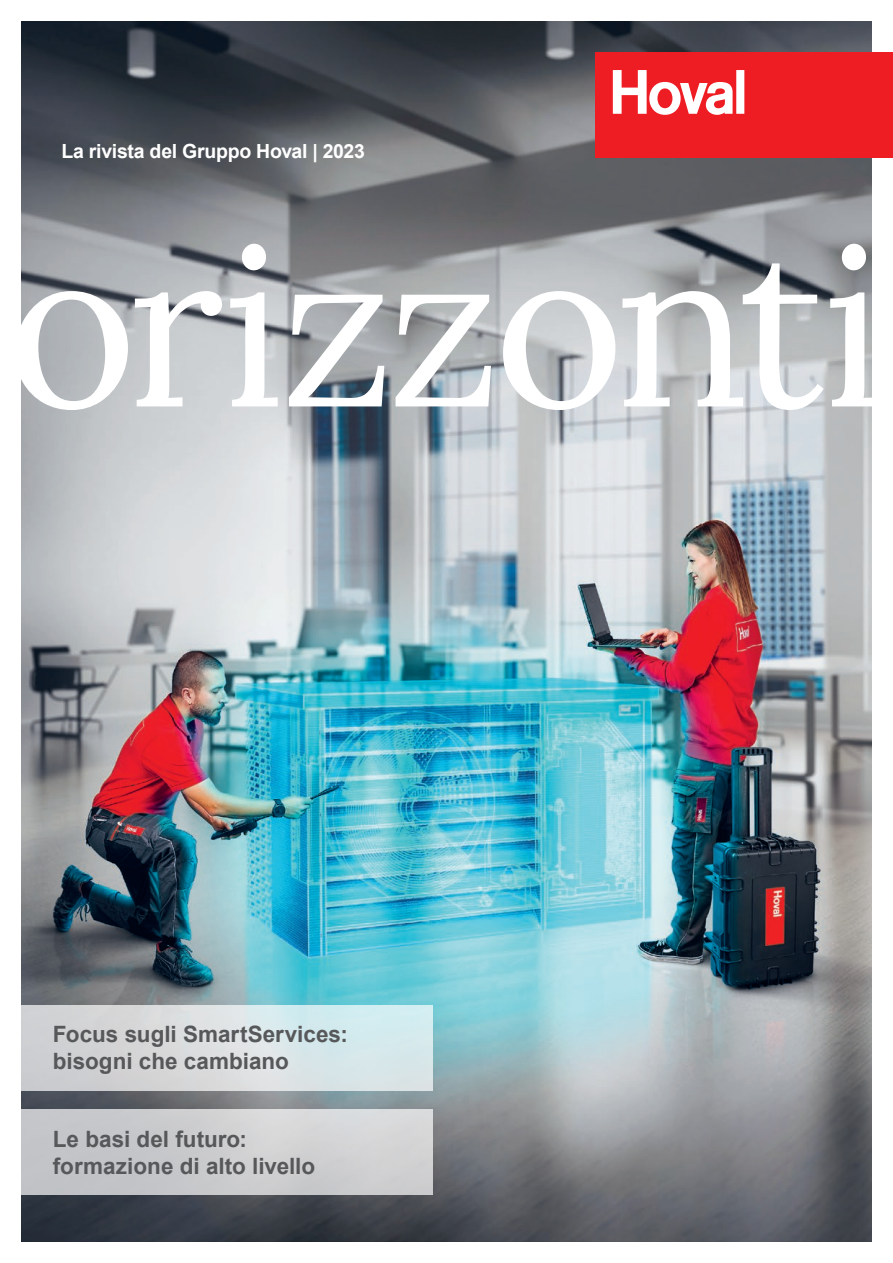
<style>
.page{position:relative;width:893px;height:1263px;background:#fff}
.page>*{position:absolute;margin:0;border:0;box-sizing:border-box;transform-origin:0 0}
.t1{font:223.5px "Lora";letter-spacing:-.03em;color:#fff}
.t2{font:700 22.5px/27px "Arial";color:#57585a}
.t3{font:700 19.5px "Arial";letter-spacing:-.015em;color:#fff}
</style>
<div class="page">
<img style="left:21px;top:21px;width:851px;height:1221px">
<div style="left:595px;top:53px;width:298px;height:105px;background:#ee1d23"></div>
<svg style="left:613px;top:70px;width:131px;height:45px"></svg>
<svg style="left:21px;top:1109px;width:412px;height:85px;background:#cbccce"></svg>
<svg style="left:21px;top:1005px;width:412px;height:85px;background:#d6dee0"></svg>
<p class="t3" style="left:61px;top:137px;width:305px">La rivista del Gruppo Hoval | 2023</p>
<h1 class="t1" style="left:6px;top:157px;width:880px">orizzonti</h1>
<p class="t2" style="left:53px;top:1021px;width:296px">Focus sugli SmartServices: bisogni che cambiano</p>
<p class="t2" style="left:53px;top:1125px;width:264px">Le basi del futuro: formazione di alto livello</p>
</div>
